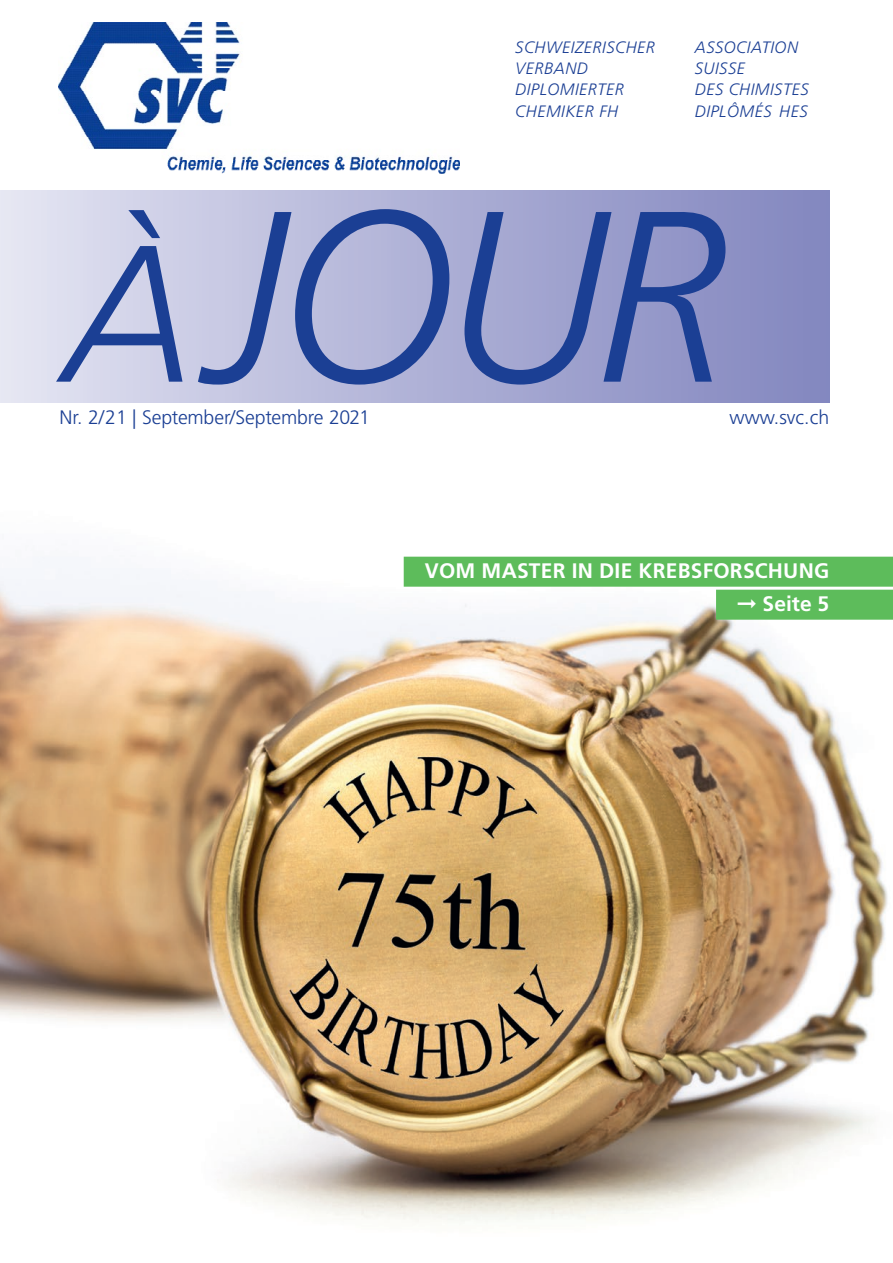
<style>
.page{position:relative;width:893px;height:1263px;background:#fff}
.page>*{position:absolute;margin:0;border:0;box-sizing:border-box;transform-origin:0 0}
.t1{font:italic 300 243px "Frutiger LT Std";color:#1b3f94}
.t2{font:italic 300 194.25px "Frutiger LT Std";color:#1b3f94}
.t3{font:700 21px "Frutiger LT Std";letter-spacing:.01em;color:#fff}
.t4{font:300 19.5px "Frutiger LT Std";letter-spacing:-.01em;color:#1b3f94}
.t5{font:italic 300 16.5px "Frutiger LT Std";letter-spacing:.03em;color:#1b3f94}
</style>
<div class="page">
<img style="left:0;top:556px;width:893px;height:666px">
<div style="left:0;top:190px;width:829px;height:213px;background:linear-gradient(to right,#e3e4f2,#8084be)"></div>
<img style="left:58px;top:23px;width:402px;height:151px">
<div style="left:404px;top:557px;width:489px;height:30px;background:#5dbc5b"></div>
<div style="left:716px;top:590px;width:177px;height:30px;background:#5dbc5b"></div>
<p class="t5" style="left:515px;top:38px;width:141px">SCHWEIZERISCHER</p>
<p class="t5" style="left:515px;top:59px;width:74px">VERBAND</p>
<p class="t5" style="left:515px;top:80px;width:110px">DIPLOMIERTER</p>
<p class="t5" style="left:515px;top:102px;width:105px">CHEMIKER FH</p>
<p class="t5" style="left:695px;top:38px;width:105px">ASSOCIATION</p>
<p class="t5" style="left:695px;top:59px;width:52px">SUISSE</p>
<p class="t5" style="left:695px;top:80px;width:115px">DES CHIMISTES</p>
<p class="t5" style="left:695px;top:102px;width:114px">DIPLÔMÉS HES</p>
<p class="t2" style="left:64px;top:203px;width:131px">À</p>
<p class="t1" style="left:206px;top:159px;width:525px">JOUR</p>
<p class="t4" style="left:60px;top:406px;width:312px">Nr. 2/21 | September/Septembre 2021</p>
<p class="t4" style="left:729px;top:406px;width:101px">www.svc.ch</p>
<p class="t3" style="left:425px;top:558px;width:406px">VOM MASTER IN DIE KREBSFORSCHUNG</p>
<p class="t3" style="left:737px;top:591px;width:93px">➞ Seite 5</p>
</div>
